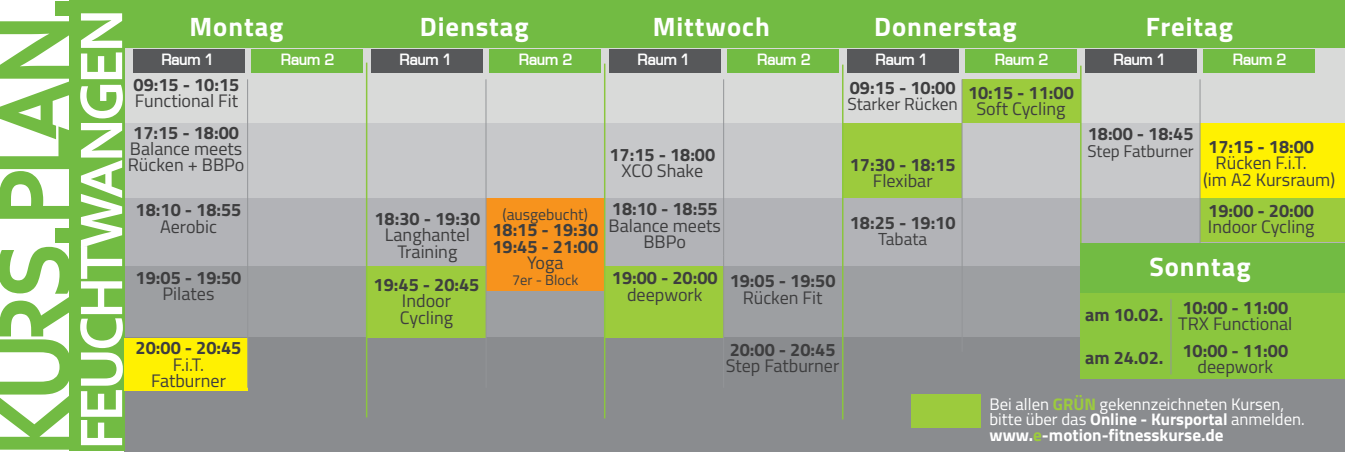
<style>
.page{position:relative;width:1345px;height:452px;background:#fff}
.page>*{position:absolute;margin:0;border:0;box-sizing:border-box;transform-origin:0 0}
.t1{font:700 63px "Corbel";letter-spacing:-.05em;color:#fff;scale:.96 1}
.t2{font:700 26.62px "Titillium";letter-spacing:.035em;color:#fff}
.t3{font:700 18.08px/16.3px "Titillium";color:#3e3e3f}
.t4{font:18.08px/16.3px "Titillium";color:#3e3e3f;text-align:center}
.t5{font:17.4px "Titillium";color:#3e3e3f}
.t6{font:700 17.1px "Titillium";color:#fff}
.t7{font:700 16.95px "Waukegan LDO";color:#fff}
.t8{font:16.95px "Titillium";color:#3e3e3f}
.t9{font:16.73px/15px "Titillium";color:#fff}
.t10{font:15.75px "Titillium";color:#3e3e3f}
.t11{font:14.48px "Titillium";color:#3e3e3f}
.s1{font-weight:700;color:#9ccb3d}
.s2{font-weight:700}
.s3{color:#9ccb3d}
</style>
<div class="page">
<div style="left:124px;top:29px;width:1220px;height:101px;background:#d9dad9"></div>
<div style="left:124px;top:123px;width:1220px;height:75px;background:#c7c8ca"></div>
<div style="left:124px;top:198px;width:1220px;height:68px;background:#b2b3b7"></div>
<div style="left:124px;top:266px;width:1220px;height:72px;background:#9d9fa2"></div>
<div style="left:124px;top:338px;width:1220px;height:114px;background:#8a8c8f"></div>
<div style="left:124px;top:0;width:1220px;height:48px;background:#72bb43"></div>
<div style="left:371px;top:49px;width:111px;height:23px;background:#57585a"></div>
<div style="left:489px;top:49px;width:111px;height:23px;background:#72bb43"></div>
<div style="left:133px;top:49px;width:111px;height:23px;background:#57585a"></div>
<div style="left:251px;top:49px;width:111px;height:23px;background:#72bb43"></div>
<div style="left:609px;top:49px;width:111px;height:23px;background:#57585a"></div>
<div style="left:727px;top:49px;width:111px;height:23px;background:#72bb43"></div>
<div style="left:847px;top:49px;width:111px;height:23px;background:#57585a"></div>
<div style="left:965px;top:49px;width:111px;height:23px;background:#72bb43"></div>
<div style="left:1085px;top:49px;width:111px;height:23px;background:#57585a"></div>
<div style="left:1203px;top:49px;width:111px;height:23px;background:#72bb43"></div>
<div style="left:1199px;top:198px;width:145px;height:44px;background:#9ccb3d"></div>
<div style="left:962px;top:79px;width:118px;height:44px;background:#9ccb3d"></div>
<div style="left:69px;top:0;width:55px;height:450px;background:#72bb43"></div>
<div style="left:911px;top:394px;width:69px;height:33px;background:#9ccb3d"></div>
<hr style="left:723px;top:79px;width:1px;height:177px;background:#939598">
<div style="left:366px;top:266px;width:120px;height:72px;background:#9ccb3d"></div>
<hr style="left:366px;top:63px;width:1px;height:354px;background:#8bc63e">
<svg style="left:0;top:247px;width:69px;height:202px"></svg>
<div style="left:55px;top:228px;width:15px;height:14px;background:#72bb43"></div>
<div style="left:55px;top:1px;width:15px;height:14px;background:#72bb43"></div>
<svg style="left:0;top:21px;width:69px;height:198px"></svg>
<hr style="left:1080px;top:66px;width:1px;height:286px;background:#8bc63e">
<div style="left:1080px;top:336px;width:264px;height:42px;background:#8bc63e"></div>
<div style="left:124px;top:338px;width:124px;height:52px;background:#fff101"></div>
<hr style="left:247px;top:79px;width:1px;height:308px;background:#939598">
<div style="left:486px;top:198px;width:118px;height:93px;background:#f7931d"></div>
<hr style="left:485px;top:79px;width:1px;height:308px;background:#939598">
<div style="left:604px;top:266px;width:119px;height:72px;background:#9ccb3d"></div>
<hr style="left:723px;top:256px;width:1px;height:131px;background:#939598">
<hr style="left:604px;top:64px;width:1px;height:354px;background:#8bc63e">
<div style="left:1199px;top:123px;width:145px;height:75px;background:#fff101"></div>
<hr style="left:1199px;top:79px;width:1px;height:240px;background:#939598">
<div style="left:842px;top:123px;width:120px;height:75px;background:#9ccb3d"></div>
<hr style="left:842px;top:65px;width:1px;height:354px;background:#8bc63e">
<hr style="left:961px;top:79px;width:1px;height:273px;background:#939598">
<div style="left:1080px;top:293px;width:264px;height:43px;background:#8bc63e"></div>
<div style="left:1080px;top:244px;width:264px;height:49px;background:#72bb43"></div>
<hr style="left:1170px;top:299px;width:1px;height:75px;background:#939598">
<h1 class="t1" style="left:62px;top:450px;width:461px;rotate:-90deg">FEUCHTWANGEN</h1>
<h2 class="t2" style="left:190px;top:6px;width:95px">Montag</h2>
<h2 class="t2" style="left:420px;top:6px;width:110px">Dienstag</h2>
<h2 class="t2" style="left:652px;top:6px;width:118px">Mittwoch</h2>
<h2 class="t2" style="left:874px;top:6px;width:144px">Donnerstag</h2>
<h2 class="t2" style="left:1145px;top:6px;width:89px">Freitag</h2>
<p class="t3" style="left:849px;top:78px;width:107px">09:15 - 10:00</p>
<p class="t5" style="left:847px;top:91px;width:112px">Starker Rücken</p>
<p class="t3" style="left:1087px;top:125px;width:107px">18:00 - 18:45</p>
<p class="t8" style="left:1087px;top:138px;width:108px">Step Fatburner</p>
<p class="t7" style="left:162px;top:51px;width:51px">Raum 1</p>
<p class="t7" style="left:281px;top:51px;width:54px">Raum 2</p>
<p class="t7" style="left:400px;top:51px;width:51px">Raum 1</p>
<p class="t7" style="left:519px;top:51px;width:54px">Raum 2</p>
<p class="t7" style="left:638px;top:51px;width:51px">Raum 1</p>
<p class="t7" style="left:757px;top:51px;width:54px">Raum 2</p>
<p class="t7" style="left:875px;top:51px;width:51px">Raum 1</p>
<p class="t7" style="left:995px;top:51px;width:54px">Raum 2</p>
<p class="t7" style="left:1113px;top:51px;width:51px">Raum 1</p>
<p class="t7" style="left:1233px;top:51px;width:54px">Raum 2</p>
<p class="t3" style="left:134px;top:75px;width:107px">09:15 - 10:15</p>
<p class="t4" style="left:135px;top:92px;width:105px">Functional Fit</p>
<p class="t3" style="left:968px;top:83px;width:107px">10:15 - 11:00</p>
<p class="t4" style="left:976px;top:100px;width:90px">Soft Cycling</p>
<p class="t3" style="left:133px;top:123px;width:107px">17:15 - 18:00</p>
<p class="t4" style="left:128px;top:139px;width:118px;text-align:left">Balance meets<br>Rücken + BBPo</p>
<p class="t3" style="left:1208px;top:138px;width:107px">17:15 - 18:00</p>
<p class="t4" style="left:1203px;top:154px;width:133px;text-align:left;text-indent:12px">Rücken F.i.T.<br>(im A2 Kursraum)</p>
<p class="t3" style="left:609px;top:145px;width:107px">17:15 - 18:00</p>
<p class="t4" style="left:621px;top:162px;width:83px">XCO Shake</p>
<p class="t3" style="left:849px;top:155px;width:107px">17:30 - 18:15</p>
<p class="t4" style="left:872px;top:172px;width:61px">Flexibar</p>
<p class="t3" style="left:612px;top:200px;width:107px">18:10 - 18:55</p>
<p class="t4" style="left:608px;top:216px;width:114px">Balance meets<br>BBPo</p>
<p class="t3" style="left:136px;top:201px;width:107px">18:10 - 18:55</p>
<p class="t4" style="left:160px;top:217px;width:58px">Aerobic</p>
<p class="t3" style="left:136px;top:268px;width:107px">19:05 - 19:50</p>
<p class="t4" style="left:163px;top:285px;width:53px">Pilates</p>
<p class="t3" style="left:1208px;top:201px;width:107px">19:00 - 20:00</p>
<p class="t4" style="left:1207px;top:217px;width:108px">Indoor Cycling</p>
<p class="t10" style="left:502px;top:203px;width:87px">(ausgebucht)</p>
<p class="t3" style="left:492px;top:221px;width:107px">18:15 - 19:30<br>19:45 - 21:00</p>
<p class="t4" style="left:527px;top:254px;width:38px">Yoga</p>
<p class="t11" style="left:512px;top:269px;width:68px">7er - Block</p>
<p class="t3" style="left:612px;top:269px;width:107px">19:00 - 20:00</p>
<p class="t4" style="left:627px;top:285px;width:77px">deepwork</p>
<p class="t3" style="left:374px;top:209px;width:107px">18:30 - 19:30</p>
<p class="t4" style="left:385px;top:226px;width:86px">Langhantel<br>Training</p>
<p class="t3" style="left:849px;top:213px;width:107px">18:25 - 19:10</p>
<p class="t5" style="left:878px;top:226px;width:50px">Tabata</p>
<h2 class="t2" style="left:1149px;top:246px;width:103px">Sonntag</h2>
<p class="t3" style="left:1182px;top:298px;width:107px">10:00 - 11:00</p>
<p class="t4" style="left:1178px;top:314px;width:116px">TRX Functional</p>
<p class="t3" style="left:729px;top:272px;width:107px">19:05 - 19:50</p>
<p class="t4" style="left:742px;top:288px;width:81px">Rücken Fit</p>
<p class="t3" style="left:373px;top:275px;width:107px">19:45 - 20:45</p>
<p class="t4" style="left:400px;top:292px;width:55px;text-align:left">Indoor<br>Cycling</p>
<p class="t3" style="left:1085px;top:305px;width:80px">am 10.02.</p>
<p class="t3" style="left:136px;top:339px;width:107px">20:00 - 20:45</p>
<p class="t4" style="left:151px;top:355px;width:76px">F.i.T.<br>Fatburner</p>
<p class="t3" style="left:729px;top:340px;width:107px">20:00 - 20:45</p>
<p class="t4" style="left:725px;top:356px;width:115px">Step Fatburner</p>
<p class="t3" style="left:1182px;top:341px;width:107px">10:00 - 11:00</p>
<p class="t4" style="left:1197px;top:357px;width:77px">deepwork</p>
<p class="t3" style="left:1085px;top:348px;width:80px">am 24.02.</p>
<p class="t9" style="left:989px;top:395px;width:317px">Bei allen <span class="s1">GRÜN</span> gekennzeichneten Kursen, bitte über das <span class="s2">Online - Kursportal</span> anmelden.</p>
<p class="t6" style="left:989px;top:421px;width:236px">www.<span class="s3">e</span>-motion-fitnesskurse.de</p>
</div>
